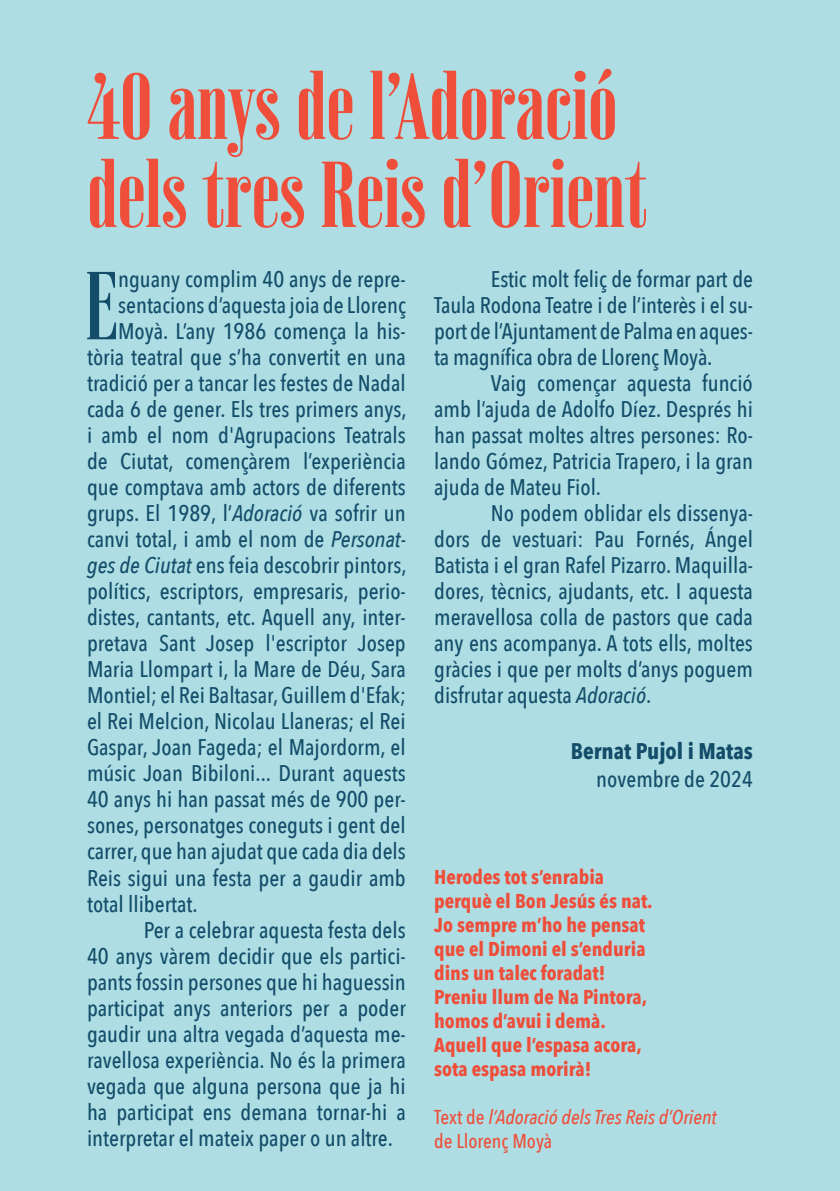
<style>
.page{position:relative;width:840px;height:1191px;background:#fff}
.page>*{position:absolute;margin:0;border:0;box-sizing:border-box;transform-origin:0 0}
.t1{font:700 99px "Vincente";color:#134d69}
.t2{font:800 96px/88px "Vincente";color:#ef4e3a}
.t3{font:500 22.6px/26px "Avenir Next Condensed";color:#134d69;text-align:justify}
.t4{font:700 22.6px "Avenir Next Condensed";color:#134d69}
.t5{font:700 20px "Avenir Next Condensed";color:#ef4e3a}
.t6{font:italic 500 20px "Avenir Next Condensed";color:#ef4e3a}
.t7{font:500 20px "Avenir Next Condensed";color:#ef4e3a}
.s1{font-style:italic}
.s2{font-style:normal}
</style>
<div class="page">
<div style="left:0;top:0;width:839px;height:1191px;background:#aedee4"></div>
<p class="t2" style="left:87px;top:63px;width:561px">40 anys de l’Adoració dels tres Reis d’Orient</p>
<p class="t1" style="left:86px;top:253px;width:34px">E</p>
<p class="t3" style="left:118px;top:266px;width:289px">nguany complim 40 anys de repre-</p>
<p class="t3" style="left:118px;top:292px;width:289px">sentacions d’aquesta joia de Llorenç</p>
<p class="t3" style="left:118px;top:318px;width:289px">Moyà. L’any 1986 comença la his-</p>
<p class="t3" style="left:87px;top:344px;width:320px">tòria teatral que s’ha convertit en una</p>
<p class="t3" style="left:87px;top:370px;width:320px">tradició per a tancar les festes de Nadal</p>
<p class="t3" style="left:87px;top:396px;width:321px">cada 6 de gener. Els tres primers anys,</p>
<p class="t3" style="left:87px;top:422px;width:320px">i amb el nom d'Agrupacions Teatrals</p>
<p class="t3" style="left:87px;top:448px;width:320px">de Ciutat, començàrem l’experiència</p>
<p class="t3" style="left:87px;top:474px;width:320px">que comptava amb actors de diferents</p>
<p class="t3" style="left:87px;top:500px;width:320px">grups. El 1989, l’<span class="s1">Adoració</span> va sofrir un</p>
<p class="t3" style="left:87px;top:526px;width:320px">canvi total, i amb el nom de <span class="s1">Personat-</span></p>
<p class="t3" style="left:87px;top:552px;width:321px"><span class="s1">ges de Ciutat</span> ens feia descobrir pintors,</p>
<p class="t3" style="left:87px;top:578px;width:320px">polítics, escriptors, empresaris, perio-</p>
<p class="t3" style="left:87px;top:604px;width:320px">distes, cantants, etc. Aquell any, inter-</p>
<p class="t3" style="left:87px;top:630px;width:320px">pretava Sant Josep l'escriptor Josep</p>
<p class="t3" style="left:87px;top:656px;width:320px">Maria Llompart i, la Mare de Déu, Sara</p>
<p class="t3" style="left:87px;top:682px;width:320px">Montiel; el Rei Baltasar, Guillem d'Efak;</p>
<p class="t3" style="left:87px;top:708px;width:320px">el Rei Melcion, Nicolau Llaneras; el Rei</p>
<p class="t3" style="left:87px;top:734px;width:320px">Gaspar, Joan Fageda; el Majordorm, el</p>
<p class="t3" style="left:87px;top:760px;width:320px">músic Joan Bibiloni... Durant aquests</p>
<p class="t3" style="left:87px;top:786px;width:320px">40 anys hi han passat més de 900 per-</p>
<p class="t3" style="left:87px;top:812px;width:320px">sones, personatges coneguts i gent del</p>
<p class="t3" style="left:87px;top:838px;width:320px">carrer, que han ajudat que cada dia dels</p>
<p class="t3" style="left:87px;top:864px;width:320px">Reis sigui una festa per a gaudir amb</p>
<p class="t3" style="left:87px;top:890px;width:112px">total llibertat.</p>
<p class="t3" style="left:87px;top:916px;width:320px;text-indent:57px">Per a celebrar aquesta festa dels 40 anys vàrem decidir que els partici&shy;pants fossin persones que hi haguessin participat anys anteriors per a poder gaudir una altra vegada d’aquesta me&shy;ravellosa experiència. No és la primera vegada que alguna persona que ja hi ha participat ens demana tornar-hi a interpretar el mateix paper o un altre.</p>
<p class="t3" style="left:434px;top:266px;width:320px;text-indent:57px">Estic molt feliç de formar part de Taula Rodona Teatre i de l’interès i el su&shy;port de l’Ajuntament de Palma en aques&shy;ta magnífica obra de Llorenç Moyà.</p>
<p class="t3" style="left:434px;top:370px;width:320px;text-indent:57px">Vaig començar aquesta funció amb l’ajuda de Adolfo Díez. Després hi han passat moltes altres persones: Ro&shy;lando Gómez, Patricia Trapero, i la gran ajuda de Mateu Fiol.</p>
<p class="t3" style="left:434px;top:500px;width:320px;text-indent:57px">No podem oblidar els dissenya&shy;dors de vestuari: Pau Fornés, Ángel Batista i el gran Rafel Pizarro. Maquilla&shy;dores, tècnics, ajudants, etc. I aquesta meravellosa colla de pastors que cada any ens acompanya. A tots ells, moltes gràcies i que per molts d’anys poguem disfrutar aquesta <span class="s1">Adoració</span>.</p>
<p class="t4" style="left:570px;top:737px;width:183px">Bernat Pujol i Matas</p>
<p class="t3" style="left:596px;top:766px;width:158px">novembre de 2024</p>
<p class="t5" style="left:434px;top:865px;width:171px">Herodes tot s’enrabia</p>
<p class="t5" style="left:434px;top:889px;width:220px">perquè el Bon Jesús és nat.</p>
<p class="t5" style="left:434px;top:913px;width:212px">Jo sempre m’ho he pensat</p>
<p class="t5" style="left:434px;top:937px;width:213px">que el Dimoni el s’enduria</p>
<p class="t5" style="left:434px;top:961px;width:172px">dins un talec foradat!</p>
<p class="t5" style="left:434px;top:985px;width:214px">Preniu llum de Na Pintora,</p>
<p class="t5" style="left:434px;top:1009px;width:173px">homos d’avui i demà.</p>
<p class="t5" style="left:434px;top:1033px;width:209px">Aquell que l’espasa acora,</p>
<p class="t5" style="left:434px;top:1057px;width:158px">sota espasa morirà!</p>
<p class="t6" style="left:434px;top:1105px;width:284px"><span class="s2">Text de</span> l’Adoració dels Tres Reis d’Orient</p>
<p class="t7" style="left:434px;top:1129px;width:119px">de Llorenç Moyà</p>
</div>
